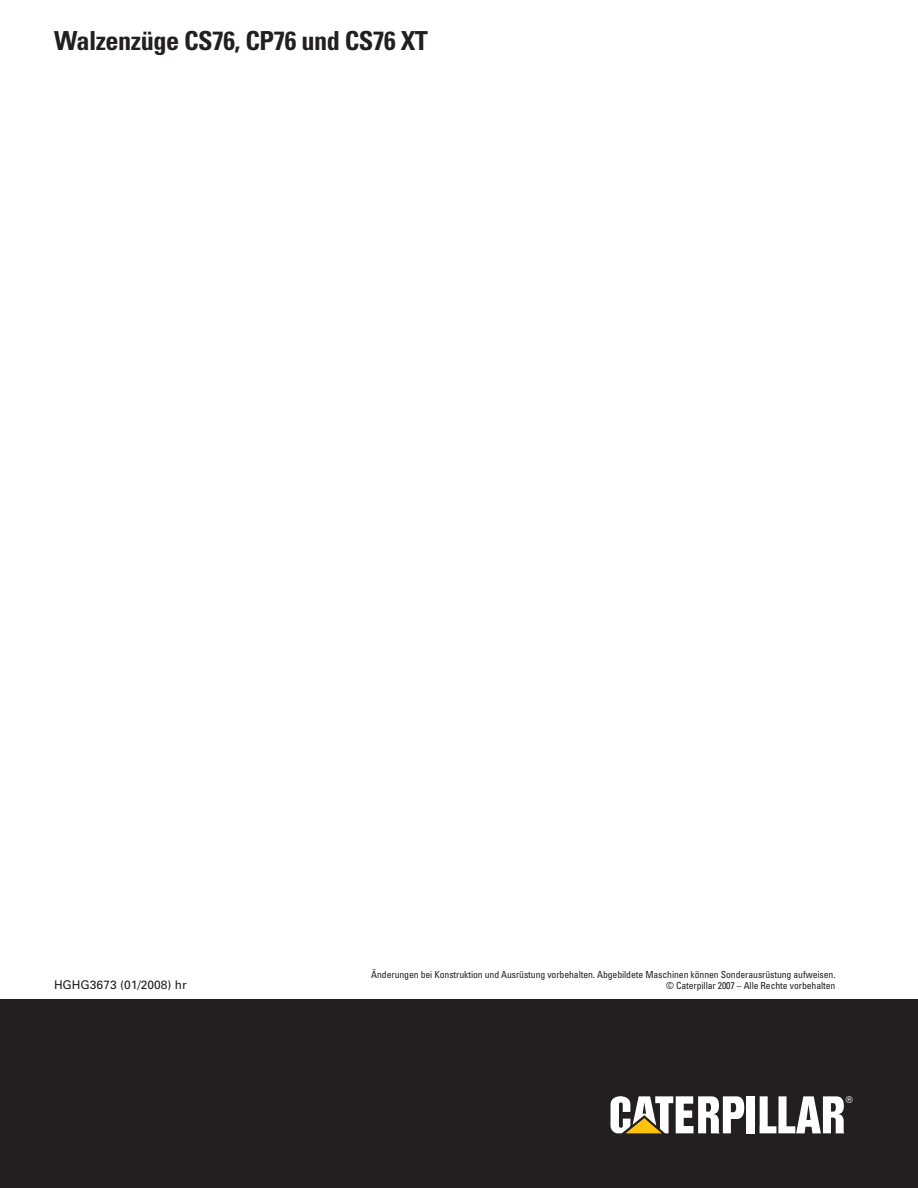
<style>
.page{position:relative;width:918px;height:1188px;background:#fff}
.page>*{position:absolute;margin:0;border:0;box-sizing:border-box;transform-origin:0 0}
.t1{font:700 condensed 26.25px "Univers";letter-spacing:-.02em;color:#231f20}
.t2{font:12px "Univers";color:#231f20}
.t3{font:condensed 9.75px/11.2px "Univers";letter-spacing:-.01em;color:#231f20;text-align:right}
.t4{font:9.45px "Helvetica";color:#fff}
</style>
<div class="page">
<div style="left:0;top:999px;width:918px;height:189px;background:#231f20"></div>
<div style="left:747px;top:1096px;width:8px;height:37px;background:#fff"></div>
<svg style="left:760px;top:1096px;width:84px;height:37px"></svg>
<svg style="left:610px;top:1096px;width:134px;height:37px"></svg>
<h1 class="t1" style="left:54px;top:31px;width:375px">Walzenzüge CS76, CP76 und CS76 XT</h1>
<p class="t2" style="left:54px;top:981px;width:134px">HGHG3673 (01/2008) hr</p>
<p class="t3" style="left:371px;top:970px;width:466px">Änderungen bei Konstruktion und Ausrüstung vorbehalten. Abgebildete Maschinen können Sonderausrüstung aufweisen. © Caterpillar 2007 – Alle Rechte vorbehalten</p>
<p class="t4" style="left:846px;top:1096px;width:8px">®</p>
</div>
